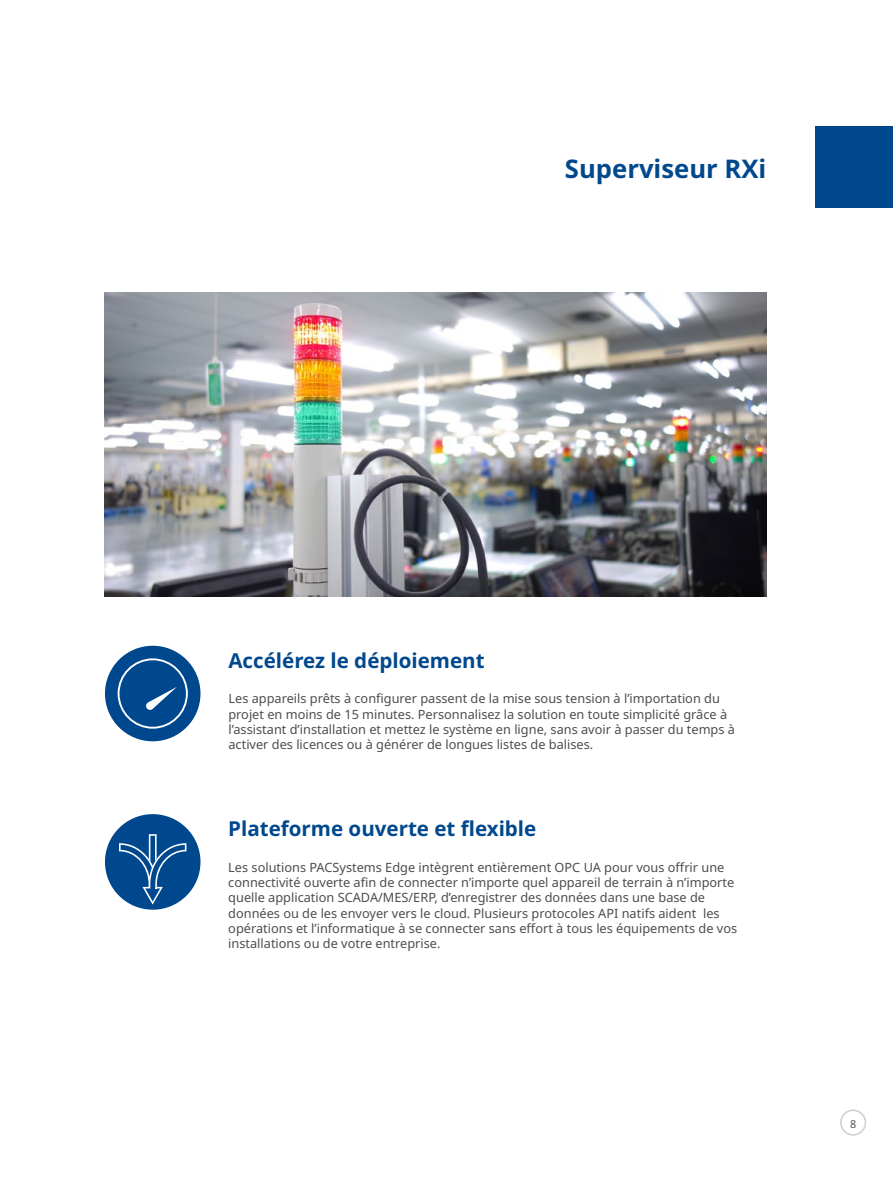
<style>
.page{position:relative;width:893px;height:1187px;background:#fff}
.page>*{position:absolute;margin:0;border:0;box-sizing:border-box;transform-origin:0 0}
.t1{font:700 25.65px "Noto Sans";color:#00488e}
.t2{font:700 20.55px "Noto Sans";color:#00488e}
.t3{font:12.75px/15.3px "Noto Sans";color:#4d4d4f}
.t4{font:10.8px "Noto Sans";color:#4d4d4f}
</style>
<div class="page">
<div style="left:840px;top:1109px;width:26px;height:26px;border:2px solid #d1d3d4;border-radius:50%"></div>
<div style="left:816px;top:126px;width:77px;height:82px;background:#00488e"></div>
<img style="left:105px;top:292px;width:661px;height:304px">
<div style="left:105px;top:645px;width:95px;height:96px;background:#00488e;border-radius:50%"></div>
<svg style="left:118px;top:658px;width:70px;height:70px"></svg>
<div style="left:105px;top:814px;width:95px;height:95px;background:#00488e;border-radius:50%"></div>
<svg style="left:119px;top:834px;width:67px;height:70px"></svg>
<p class="t1" style="left:565px;top:154px;width:203px">Superviseur RXi</p>
<p class="t2" style="left:228px;top:648px;width:258px">Accélérez le déploiement</p>
<p class="t3" style="left:228px;top:691px;width:508px">Les appareils prêts à configurer passent de la mise sous tension à l’importation du projet en moins de 15 minutes. Personnalisez la solution en toute simplicité grâce à l’assistant d’installation et mettez le système en ligne, sans avoir à passer du temps à activer des licences ou à générer de longues listes de balises.</p>
<p class="t2" style="left:228px;top:817px;width:310px">Plateforme ouverte et flexible</p>
<p class="t3" style="left:228px;top:859px;width:510px">Les solutions PACSystems Edge intègrent entièrement OPC UA pour vous offrir une connectivité ouverte afin de connecter n’importe quel appareil de terrain à n’importe quelle application SCADA/MES/ERP, d’enregistrer des données dans une base de données ou de les envoyer vers le cloud. Plusieurs protocoles API natifs aident les opérations et l’informatique à se connecter sans effort à tous les équipements de vos installations ou de votre entreprise.</p>
<p class="t4" style="left:850px;top:1118px;width:8px">8</p>
</div>
